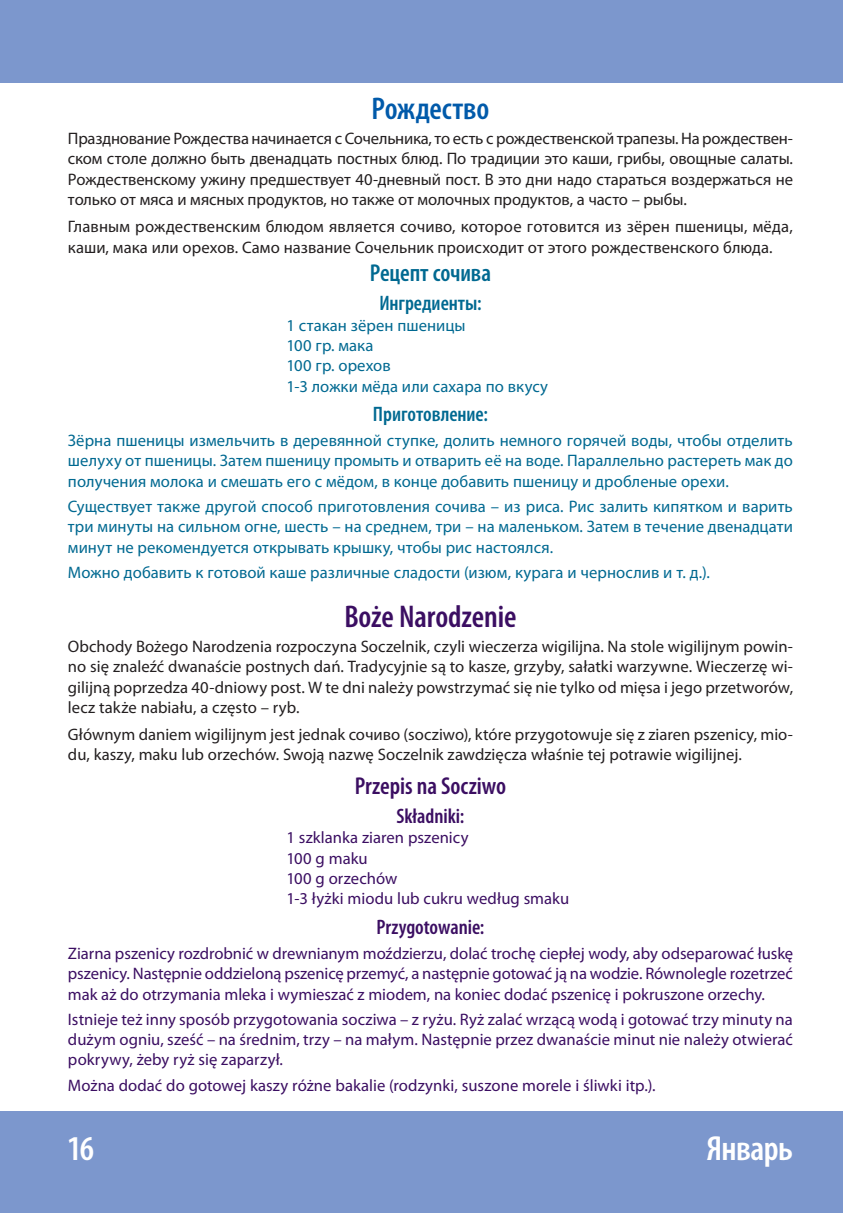
<style>
.page{position:relative;width:866px;height:1213px;background:#fff}
.page>*{position:absolute;margin:0;border:0;box-sizing:border-box;transform-origin:0 0}
.t1{font:600 condensed 35px "Myriad Pro";letter-spacing:-.015em;color:#fff}
.t2{font:600 condensed 31.5px "Myriad Pro";letter-spacing:-.005em;color:#3b0e62}
.t3{font:600 condensed 31.5px "Myriad Pro";letter-spacing:-.005em;color:#015aaa}
.t4{font:600 condensed 24.5px "Myriad Pro";color:#3b0e62}
.t5{font:600 condensed 24.5px "Myriad Pro";letter-spacing:-.005em;color:#006991}
.t6{font:600 condensed 21px "Myriad Pro";letter-spacing:-.005em;color:#006991}
.t7{font:600 condensed 21px "Myriad Pro";letter-spacing:-.005em;color:#3b0e62}
.t8{font:16.62px/20.3px "Myriad Pro";color:#231f20;text-align:justify}
.t9{font:16.62px/20.3px "Myriad Pro";color:#3b0e62;text-align:justify}
.t10{font:16.62px/20.3px "Myriad Pro";color:#006991;text-align:justify}
</style>
<div class="page">
<div style="left:0;top:1110px;width:842px;height:102px;background:#7c97cd"></div>
<div style="left:0;top:0;width:842px;height:83px;background:#7c97cd"></div>
<h2 class="t3" style="left:371px;top:97px;width:119px">Рождество</h2>
<p class="t8" style="left:68px;top:130px;width:726px">Празднование Рождества начинается с Сочельника, то есть с рождественской трапезы. На рождествен&shy;ском столе должно быть двенадцать постных блюд. По традиции это каши, грибы, овощные салаты.<br>Рождественскому ужину предшествует 40-дневный пост. В это дни надо стараться воздержаться не только от мяса и мясных продуктов, но также от молочных продуктов, а часто – рыбы.</p>
<p class="t8" style="left:68px;top:218px;width:726px">Главным рождественским блюдом является сочиво, которое готовится из зёрен пшеницы, мёда, каши, мака или орехов. Само название Сочельник происходит от этого рождественского блюда.</p>
<h3 class="t5" style="left:370px;top:264px;width:123px">Рецепт сочива</h3>
<p class="t6" style="left:379px;top:296px;width:104px">Ингредиенты:</p>
<p class="t10" style="left:286px;top:316px;width:263px;text-align:left">1 стакан зёрен пшеницы<br>100 гр. мака<br>100 гр. орехов<br>1-3 ложки мёда или сахара по вкусу</p>
<p class="t6" style="left:373px;top:406px;width:116px">Приготовление:</p>
<p class="t10" style="left:68px;top:431px;width:726px">Зёрна пшеницы измельчить в деревянной ступке, долить немного горячей воды, чтобы отделить шелуху от пшеницы. Затем пшеницу промыть и отварить её на воде. Параллельно растереть мак до получения молока и смешать его с мёдом, в конце добавить пшеницу и дробленые орехи.</p>
<p class="t10" style="left:68px;top:497px;width:726px">Существует также другой способ приготовления сочива – из риса. Рис залить кипятком и варить три минуты на сильном огне, шесть – на среднем, три – на маленьком. Затем в течение двенадцати минут не рекомендуется открывать крышку, чтобы рис настоялся.</p>
<p class="t10" style="left:68px;top:563px;width:643px">Можно добавить к готовой каше различные сладости (изюм, курага и чернослив и т. д.).</p>
<h2 class="t2" style="left:344px;top:605px;width:173px">Boże Narodzenie</h2>
<p class="t8" style="left:68px;top:637px;width:726px">Obchody Bożego Narodzenia rozpoczyna Soczelnik, czyli wieczerza wigilijna. Na stole wigilijnym powin&shy;no się znaleźć dwanaście postnych dań. Tradycyjnie są to kasze, grzyby, sałatki warzywne. Wieczerzę wi&shy;gilijną poprzedza 40-dniowy post. W te dni należy powstrzymać się nie tylko od mięsa i jego przetworów, lecz także nabiału, a często – ryb.</p>
<p class="t8" style="left:68px;top:725px;width:726px">Głównym daniem wigilijnym jest jednak сочиво (socziwo), które przygotowuje się z ziaren pszenicy, mio&shy;du, kaszy, maku lub orzechów. Swoją nazwę Soczelnik zawdzięcza właśnie tej potrawie wigilijnej.</p>
<h3 class="t4" style="left:354px;top:777px;width:153px">Przepis na Socziwo</h3>
<p class="t7" style="left:396px;top:808px;width:69px">Składniki:</p>
<p class="t9" style="left:286px;top:829px;width:284px;text-align:left">1 szklanka ziaren pszenicy<br>100 g maku<br>100 g orzechów<br>1-3 łyżki miodu lub cukru według smaku</p>
<p class="t7" style="left:376px;top:919px;width:109px">Przygotowanie:</p>
<p class="t9" style="left:68px;top:944px;width:726px">Ziarna pszenicy rozdrobnić w drewnianym moździerzu, dolać trochę ciepłej wody, aby odseparować łuskę pszenicy. Następnie oddzieloną pszenicę przemyć, a następnie gotować ją na wodzie. Równolegle rozetrzeć mak aż do otrzymania mleka i wymieszać z miodem, na koniec dodać pszenicę i pokruszone orzechy.</p>
<p class="t9" style="left:68px;top:1010px;width:726px">Istnieje też inny sposób przygotowania socziwa – z ryżu. Ryż zalać wrzącą wodą i gotować trzy minuty na dużym ogniu, sześć – na średnim, trzy – na małym. Następnie przez dwanaście minut nie należy otwierać pokrywy, żeby ryż się zaparzył.</p>
<p class="t9" style="left:68px;top:1076px;width:589px">Można dodać do gotowej kaszy różne bakalie (rodzynki, suszone morele i śliwki itp.).</p>
<h1 class="t1" style="left:67px;top:1135px;width:28px">16</h1>
<h1 class="t1" style="left:706px;top:1135px;width:88px">Январь</h1>
</div>
